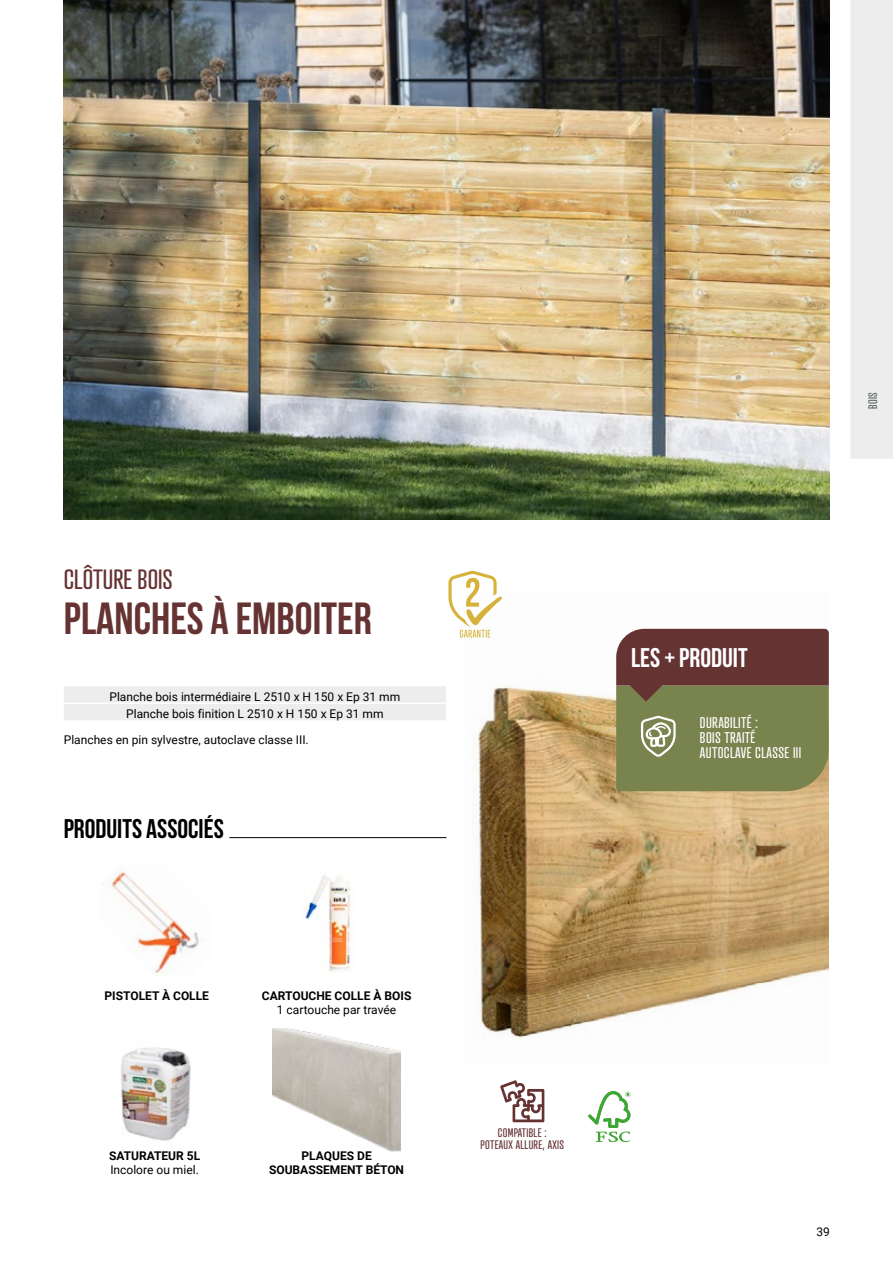
<style>
.page{position:relative;width:893px;height:1263px;background:#fff}
.page>*{position:absolute;margin:0;border:0;box-sizing:border-box;transform-origin:0 0}
.t1{font:700 45px "Bebas Neue";color:#633}
.t2{font:700 27px "Bebas Neue";color:#000}
.t3{font:27px "Atrament";color:#633}
.t4{font:700 27px "Bebas Neue";color:#fff}
.t5{font:15px/15px "Atrament";letter-spacing:.025em;color:#fff}
.t6{font:12px/17.7px "Roboto";color:#000;text-align:center}
.t7{font:700 12px/14.4px "Roboto";color:#000;text-align:center}
.t8{font:12px/12px "Atrament";letter-spacing:.025em;color:#633;text-align:center}
.t9{font:12px "Atrament";color:#595f63}
</style>
<div class="page">
<div style="left:851px;top:0;width:42px;height:459px;background:#ededed"></div>
<img style="left:476px;top:628px;width:353px;height:410px">
<img style="left:64px;top:0;width:765px;height:519px">
<div style="left:64px;top:686px;width:382px;height:34px;background:#ededed"></div>
<hr style="left:64px;top:702px;width:382px;height:2px;background:#fff">
<hr style="left:229px;top:837px;width:217px;height:1px;background:#000">
<img style="left:111px;top:871px;width:88px;height:103px">
<img style="left:121px;top:1047px;width:70px;height:94px">
<img style="left:305px;top:875px;width:48px;height:97px">
<svg style="left:588px;top:1091px;width:43px;height:51px"></svg>
<img style="left:273px;top:1029px;width:127px;height:123px">
<svg style="left:616px;top:629px;width:213px;height:162px;background:#766a48"></svg>
<svg style="left:500px;top:1080px;width:44px;height:42px"></svg>
<svg style="left:448px;top:571px;width:55px;height:67px"></svg>
<h2 class="t3" style="left:64px;top:563px;width:111px">CLÔTURE BOIS</h2>
<h1 class="t1" style="left:64px;top:594px;width:310px">PLANCHES À EMBOITER</h1>
<p class="t6" style="left:109px;top:687px;width:292px">Planche bois intermédiaire L 2510 x H 150 x Ep 31 mm<br>Planche bois finition L 2510 x H 150 x Ep 31 mm</p>
<p class="t6" style="left:64px;top:731px;width:246px">Planches en pin sylvestre, autoclave classe III.</p>
<h2 class="t2" style="left:64px;top:814px;width:161px">PRODUITS ASSOCIÉS</h2>
<p class="t7" style="left:105px;top:988px;width:106px">PISTOLET À COLLE</p>
<p class="t7" style="left:262px;top:988px;width:151px">CARTOUCHE COLLE À BOIS</p>
<p class="t6" style="left:277px;top:1001px;width:121px">1 cartouche par travée</p>
<p class="t7" style="left:109px;top:1148px;width:93px">SATURATEUR 5L</p>
<p class="t6" style="left:110px;top:1160px;width:90px">Incolore ou miel.</p>
<p class="t7" style="left:269px;top:1148px;width:137px">PLAQUES DE<br>SOUBASSEMENT BÉTON</p>
<p class="t9" style="left:865px;top:409px;width:18px;rotate:-90deg">BOIS</p>
<h2 class="t4" style="left:631px;top:643px;width:118px">LES + PRODUIT</h2>
<p class="t5" style="left:700px;top:715px;width:103px">DURABILITÉ :<br>BOIS TRAITÉ<br>AUTOCLAVE CLASSE III</p>
<p class="t8" style="left:481px;top:1126px;width:85px">COMPATIBLE :<br>POTEAUX ALLURE, AXIS</p>
<p class="t6" style="left:817px;top:1222px;width:15px">39</p>
</div>
